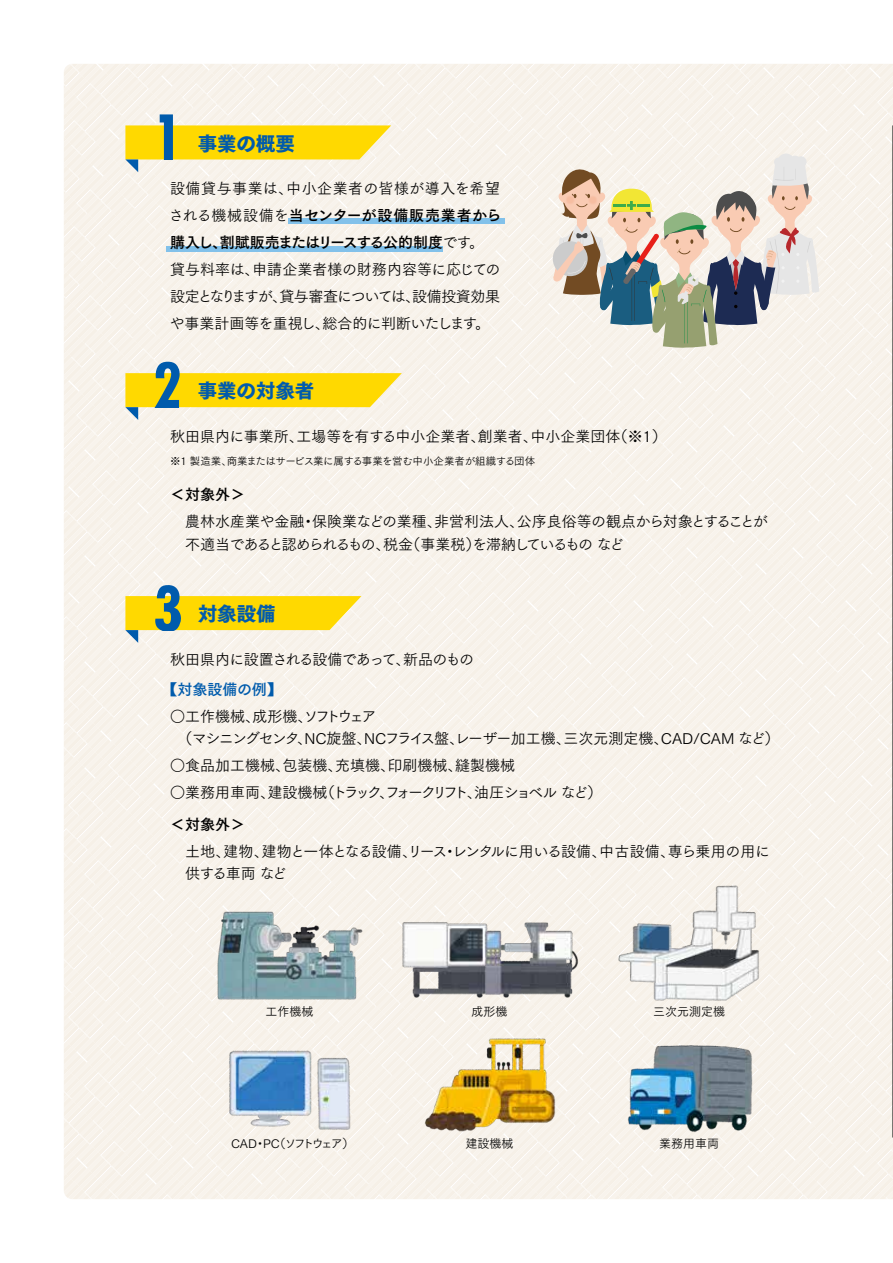
<style>
.page{position:relative;width:893px;height:1263px;background:#fff}
.page>*{position:absolute;margin:0;border:0;box-sizing:border-box;transform-origin:0 0}
.t1{font:700 condensed 60px "Futura";color:#005bac}
.t2{font:19.5px "Tsuku Go Pro H";color:#005bac}
.t3{font:15px/27px "Tsuku Go Pro R";letter-spacing:-.01em;color:#000}
.t4{font:15px/27px "Tsuku Go Pro R";letter-spacing:-.04em;color:#000}
.t5{font:15px "Tsuku Go Pro R";letter-spacing:-.1em;color:#000}
.t6{font:15px "Tsuku Go Pro R";letter-spacing:-.08em;color:#000}
.t7{font:15px "Tsuku Go Pro R";letter-spacing:.035em;color:#000}
.t8{font:15px "Tsuku Go Pro B";letter-spacing:.035em;color:#000}
.t9{font:15px "Tsuku Go Pro R";letter-spacing:-.045em;color:#000}
.t10{font:15px "Tsuku Go Pro B";letter-spacing:-.07em;color:#000}
.t11{font:15px "Tsuku Go Pro R";letter-spacing:-.03em;color:#000}
.t12{font:15px "Tsuku Go Pro R";letter-spacing:-.12em;color:#000}
.t13{font:15px "Tsuku Go Pro R";letter-spacing:-.06em;color:#000}
.t14{font:15px "Tsuku Go Pro B";color:#000}
.t15{font:15px "Tsuku Go Pro R";letter-spacing:-.19em;color:#000}
.t16{font:15px "Tsuku Go Pro B";color:#005bac}
.t17{font:12px "Tsuku Go Pro R";color:#000}
.t18{font:10.5px "Tsuku Go Pro R";letter-spacing:-.04em;color:#000}
.s1{font-family:"Tsuku Go Pro R"}
</style>
<div class="page">
<div style="left:64px;top:64px;width:829px;height:1135px;background:#f8f3ec"></div>
<svg style="left:125px;top:125px;width:266px;height:47px"></svg>
<svg style="left:125px;top:373px;width:277px;height:47px"></svg>
<svg style="left:125px;top:596px;width:236px;height:47px"></svg>
<hr style="left:892px;top:125px;width:1px;height:1012px;background:#000">
<div style="left:288px;top:219px;width:217px;height:5px;background:#82c1ea"></div>
<div style="left:166px;top:246px;width:277px;height:6px;background:#82c1ea"></div>
<svg style="left:552px;top:154px;width:267px;height:194px"></svg>
<img style="left:215px;top:901px;width:149px;height:105px">
<img style="left:617px;top:879px;width:144px;height:133px">
<img style="left:624px;top:1038px;width:130px;height:103px">
<img style="left:400px;top:897px;width:179px;height:129px">
<img style="left:421px;top:1020px;width:137px;height:124px">
<img style="left:226px;top:1047px;width:127px;height:87px">
<h1 class="t1" style="left:153px;top:99px;width:31px">1</h1>
<h2 class="t2" style="left:198px;top:133px;width:99px">事業の概要</h2>
<p class="t7" style="left:170px;top:176px;width:125px">設備貸与事業は、</p>
<p class="t8" style="left:169px;top:202px;width:334px"><span class="s1">される機械設備を</span>当センターが設備販売業者から</p>
<p class="t3" style="left:469px;top:227px;width:16px">。</p>
<p class="t7" style="left:286px;top:176px;width:216px">中小企業者の皆様が導入を希望</p>
<p class="t10" style="left:170px;top:229px;width:303px">購入し割賦販売またはリースする公的制度<span class="s1">です</span></p>
<p class="t14" style="left:212px;top:229px;width:17px">、</p>
<p class="t3" style="left:252px;top:254px;width:250px">申請企業者様の財務内容等に応じての</p>
<p class="t3" style="left:170px;top:254px;width:332px">貸与料率は、<br>設定となりますが貸与審査については設備投資効果</p>
<p class="t3" style="left:405px;top:281px;width:16px">、</p>
<p class="t3" style="left:272px;top:281px;width:16px">、</p>
<p class="t3" style="left:170px;top:308px;width:309px">や事業計画等を重視し総合的に判断いたします</p>
<p class="t3" style="left:315px;top:308px;width:16px">、</p>
<p class="t3" style="left:475px;top:308px;width:16px">。</p>
<h1 class="t1" style="left:153px;top:347px;width:31px">2</h1>
<h2 class="t2" style="left:198px;top:380px;width:118px">事業の対象者</h2>
<p class="t3" style="left:613px;top:421px;width:31px">)※</p>
<p class="t3" style="left:652px;top:421px;width:16px">(</p>
<p class="t3" style="left:296px;top:421px;width:191px">工場等を有する中小企業者、</p>
<p class="t3" style="left:478px;top:421px;width:61px">創業者、</p>
<p class="t3" style="left:530px;top:421px;width:91px">中小企業団体</p>
<p class="t3" style="left:170px;top:421px;width:135px">秋田県内に事業所、</p>
<p class="t18" style="left:227px;top:452px;width:310px">商業またはサービス業に属する事業を営む中小企業者が組織する団体</p>
<p class="t3" style="left:640px;top:421px;width:16px">１</p>
<p class="t18" style="left:178px;top:452px;width:55px">１製造業、</p>
<p class="t18" style="left:170px;top:452px;width:12px">※</p>
<p class="t14" style="left:170px;top:481px;width:76px">＜対象外&lt;</p>
<p class="t11" style="left:517px;top:509px;width:252px">公序良俗等の観点から対象とすることが</p>
<p class="t3" style="left:185px;top:506px;width:121px">農林水産業や金融</p>
<p class="t3" style="left:434px;top:506px;width:91px">非営利法人、</p>
<p class="t3" style="left:312px;top:506px;width:131px">保険業などの業種、</p>
<p class="t3" style="left:301px;top:506px;width:16px">・</p>
<p class="t5" style="left:406px;top:532px;width:220px">（事業税を滞納しているものなど</p>
<p class="t3" style="left:466px;top:529px;width:16px">）</p>
<p class="t12" style="left:185px;top:532px;width:207px">不適当であると認められるもの、</p>
<p class="t3" style="left:383px;top:529px;width:32px">税金</p>
<h1 class="t1" style="left:153px;top:570px;width:31px">3</h1>
<h2 class="t2" style="left:198px;top:603px;width:79px">対象設備</h2>
<p class="t9" style="left:170px;top:646px;width:305px">秋田県内に設置される設備であって新品のもの</p>
<p class="t3" style="left:396px;top:644px;width:16px">、</p>
<p class="t16" style="left:163px;top:676px;width:121px">【対象設備の例【</p>
<p class="t15" style="left:253px;top:703px;width:125px">成形機ソフトウェア</p>
<p class="t3" style="left:298px;top:701px;width:16px">、</p>
<p class="t3" style="left:170px;top:701px;width:91px">○工作機械、</p>
<p class="t5" style="left:178px;top:726px;width:196px">（マシニングセンタ NC旋盤、</p>
<p class="t3" style="left:297px;top:723px;width:16px">、</p>
<p class="t3" style="left:661px;top:723px;width:120px">CAD/CAM など(</p>
<p class="t13" style="left:364px;top:726px;width:208px">NCフライス盤レーザー加工機、</p>
<p class="t3" style="left:449px;top:723px;width:16px">、</p>
<p class="t3" style="left:563px;top:723px;width:106px">三次元測定機、</p>
<p class="t4" style="left:268px;top:750px;width:336px;text-indent:-98px">○食品加工機械、<br>建設機械トラックフォークリフト油圧ショベルなど(</p>
<p class="t3" style="left:467px;top:777px;width:16px">、</p>
<p class="t3" style="left:335px;top:750px;width:62px">充填機、</p>
<p class="t3" style="left:283px;top:750px;width:61px">包装機、</p>
<p class="t3" style="left:455px;top:750px;width:61px">縫製機械</p>
<p class="t3" style="left:388px;top:750px;width:76px">印刷機械、</p>
<p class="t3" style="left:320px;top:777px;width:16px">（</p>
<p class="t3" style="left:170px;top:777px;width:106px">○業務用車両、</p>
<p class="t14" style="left:170px;top:811px;width:76px">＜対象外&lt;</p>
<p class="t3" style="left:379px;top:777px;width:16px">、</p>
<p class="t6" style="left:261px;top:838px;width:347px">建物と一体となる設備リースレンタルに用いる設備、</p>
<p class="t3" style="left:668px;top:836px;width:104px">専ら乗用の用に</p>
<p class="t3" style="left:223px;top:836px;width:47px">建物、</p>
<p class="t3" style="left:599px;top:836px;width:77px">中古設備、</p>
<p class="t4" style="left:185px;top:838px;width:103px;line-height:22.5px">土地、<br>供する車両など</p>
<p class="t3" style="left:442px;top:836px;width:16px">・</p>
<p class="t3" style="left:402px;top:836px;width:16px">、</p>
<p class="t17" style="left:266px;top:1002px;width:49px">工作機械</p>
<p class="t17" style="left:471px;top:1002px;width:37px">成形機</p>
<p class="t17" style="left:653px;top:1002px;width:73px">三次元測定機</p>
<p class="t17" style="left:274px;top:1134px;width:82px">（ソフトウェア）</p>
<p class="t17" style="left:231px;top:1134px;width:28px">CAD</p>
<p class="t17" style="left:263px;top:1134px;width:18px">PC</p>
<p class="t17" style="left:254px;top:1134px;width:13px">・</p>
<p class="t17" style="left:465px;top:1134px;width:49px">建設機械</p>
<p class="t17" style="left:659px;top:1134px;width:61px">業務用車両</p>
</div>
